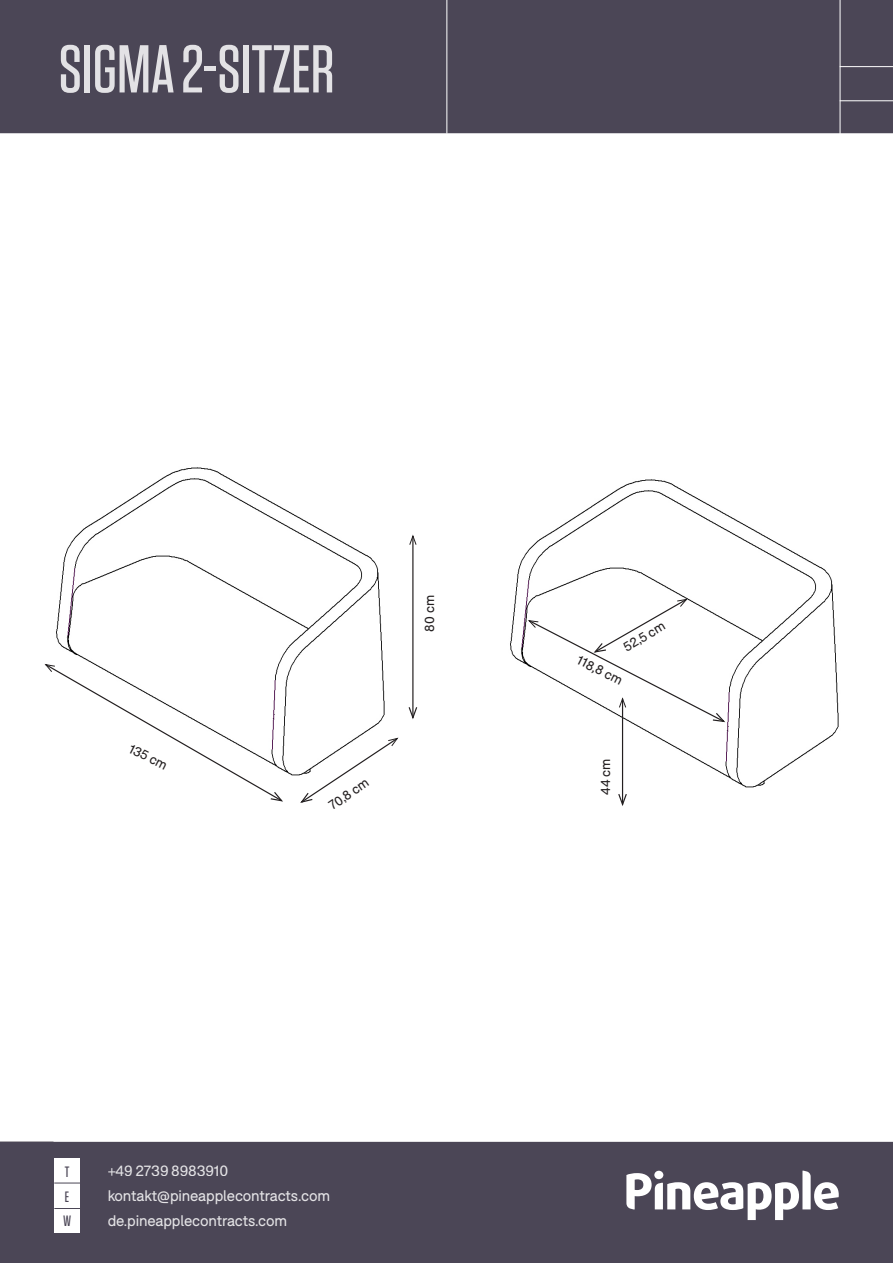
<style>
.page{position:relative;width:893px;height:1263px;background:#fff}
.page>*{position:absolute;margin:0;border:0;box-sizing:border-box;transform-origin:0 0}
.t1{font:500 67.5px "Tungsten";color:#fff}
.t2{font:15px "F37 Bolton";letter-spacing:-.01em;color:#fff}
.t3{font:500 15px "Tungsten";color:#4b4656}
.t4{font:13.2px "F37 Bolton";letter-spacing:-.01em;color:#231f20}
</style>
<div class="page">
<div style="left:1px;top:1px;width:891px;height:131px;background:#4b4656"></div>
<div style="left:0;top:0;width:893px;height:133px;border:2px solid #4b4656"></div>
<div style="left:0;top:1142px;width:893px;height:121px;background:#4b4656"></div>
<svg style="left:626px;top:1170px;width:213px;height:50px"></svg>
<div style="left:654px;top:1171px;width:9px;height:8px;background:#fff;border-radius:50%"></div>
<div style="left:54px;top:1158px;width:26px;height:25px;background:#fff"></div>
<div style="left:54px;top:1183px;width:26px;height:25px;background:#fff"></div>
<svg style="left:54px;top:1183px;width:26px;height:1px"></svg>
<hr style="left:840px;top:0;width:1px;height:135px;background:#fff">
<hr style="left:840px;top:66px;width:53px;height:1px;background:#fff">
<hr style="left:840px;top:100px;width:53px;height:1px;background:#fff">
<hr style="left:446px;top:0;width:1px;height:134px;background:#fff">
<div style="left:54px;top:1208px;width:26px;height:25px;background:#fff"></div>
<svg style="left:54px;top:1208px;width:26px;height:1px"></svg>
<img style="left:56px;top:467px;width:358px;height:309px">
<svg style="left:44px;top:663px;width:241px;height:139px"></svg>
<svg style="left:299px;top:737px;width:100px;height:66px"></svg>
<hr style="left:412px;top:536px;width:1px;height:182px;background:#231f20">
<svg style="left:409px;top:534px;width:8px;height:11px"></svg>
<svg style="left:408px;top:706px;width:10px;height:15px"></svg>
<img style="left:510px;top:479px;width:329px;height:313px">
<hr style="left:622px;top:699px;width:1px;height:105px;background:#231f20">
<svg style="left:527px;top:598px;width:200px;height:125px"></svg>
<svg style="left:618px;top:792px;width:9px;height:14px"></svg>
<h1 class="t1" style="left:58px;top:34px;width:278px">SIGMA 2-SITZER</h1>
<p class="t4" style="left:133px;top:740px;width:43px;rotate:27deg">135 cm</p>
<p class="t4" style="left:422px;top:631px;width:38px;rotate:-90deg">80 cm</p>
<p class="t4" style="left:326px;top:800px;width:47px;rotate:-35deg">70,8 cm</p>
<p class="t4" style="left:620px;top:641px;width:48px;rotate:-31deg">52,5 cm</p>
<p class="t4" style="left:582px;top:652px;width:51px;rotate:27deg">118,8 cm</p>
<p class="t4" style="left:598px;top:795px;width:38px;rotate:-90deg">44 cm</p>
<p class="t3" style="left:65px;top:1163px;width:6px">T</p>
<p class="t2" style="left:107px;top:1161px;width:122px">+49 2739 8983910</p>
<p class="t3" style="left:65px;top:1188px;width:6px">E</p>
<p class="t2" style="left:107px;top:1187px;width:224px">kontakt@pineapplecontracts.com</p>
<p class="t3" style="left:63px;top:1213px;width:10px">W</p>
<p class="t2" style="left:107px;top:1212px;width:181px">de.pineapplecontracts.com</p>
</div>
